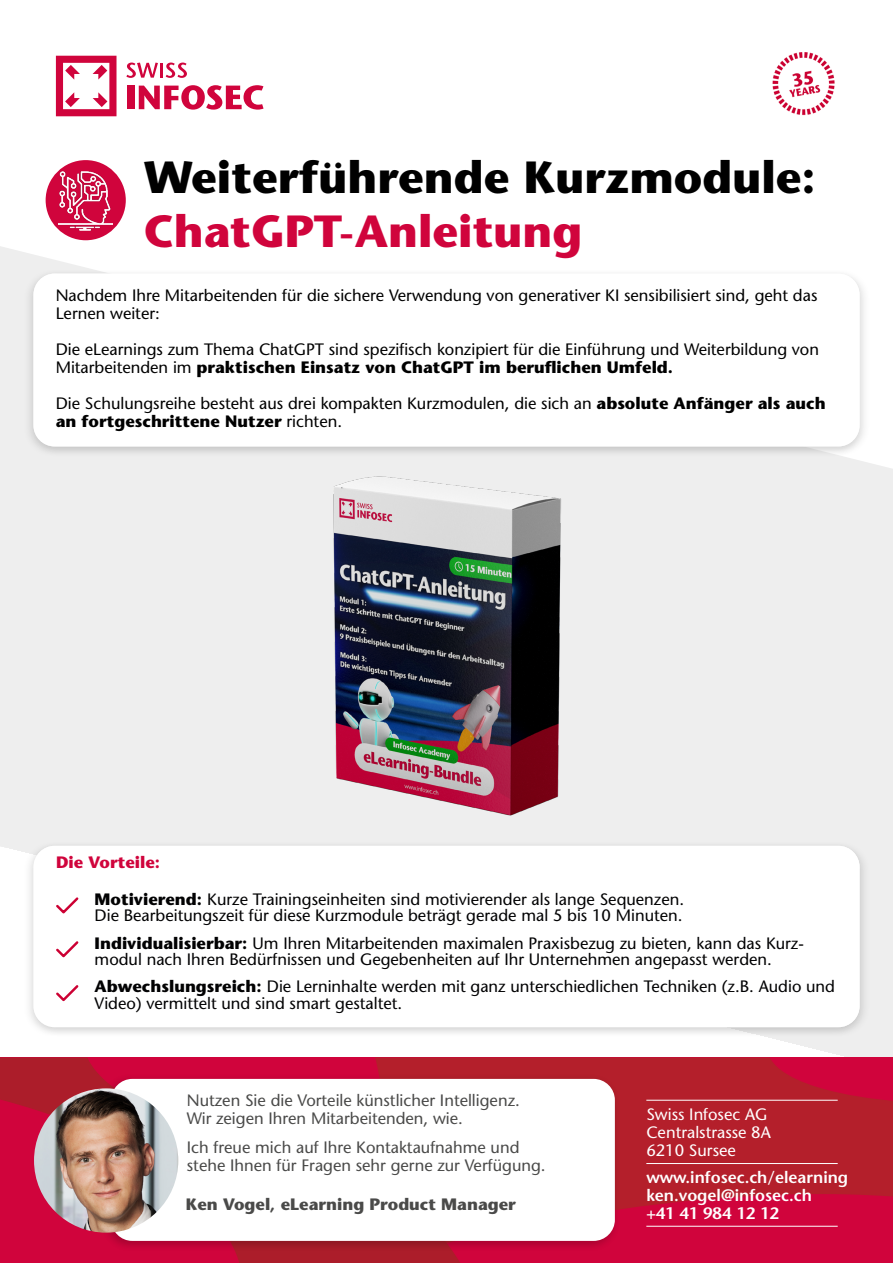
<style>
.page{position:relative;width:893px;height:1263px;background:#fff}
.page>*{position:absolute;margin:0;border:0;box-sizing:border-box;transform-origin:0 0}
.t1{font:700 45px "Stone Sans Std";color:#000}
.t2{font:700 45px "Stone Sans Std";color:#d0043c}
.t3{font:500 16.5px/16.5px "Stone Sans Std";color:#020203}
.t4{font:500 16.5px/18px "Stone Sans Std";color:#000}
.t5{font:500 16.5px/18px "Stone Sans Std";color:#4a4a49}
.t6{font:600 16.5px/18px "Stone Sans Std";color:#fff}
.t7{font:500 16.5px/18px "Stone Sans Std";color:#fff}
.t8{font:700 16.5px "Stone Sans Std";color:#4a4a49}
.t9{font:700 16.5px "Stone Sans Std";color:#d0043c}
.s1{font-weight:700}
</style>
<div class="page">
<svg style="left:56px;top:56px;width:61px;height:60px"></svg>
<div style="left:127px;top:86px;width:7px;height:23px;background:#d0043c"></div>
<svg style="left:139px;top:85px;width:125px;height:25px"></svg>
<svg style="left:126px;top:63px;width:32px;height:15px"></svg>
<hr style="left:160px;top:63px;width:3px;height:15px;background:#d0043c">
<svg style="left:166px;top:63px;width:21px;height:15px"></svg>
<svg style="left:460px;top:1057px;width:433px;height:205px;background:#bc1630"></svg>
<svg style="left:0;top:1057px;width:460px;height:206px;background:#c30c35"></svg>
<div style="left:656px;top:1124px;width:194px;height:104px;background:#b41f2b"></div>
<hr style="left:646px;top:1100px;width:192px;height:1px;background:#fff">
<div style="left:656px;top:1187px;width:194px;height:76px;background:#000;opacity:.75"></div>
<hr style="left:646px;top:1163px;width:192px;height:1px;background:#fff">
<div style="left:656px;top:1250px;width:194px;height:13px;background:#d0043c"></div>
<hr style="left:646px;top:1226px;width:192px;height:1px;background:#fff">
<img style="left:772px;top:52px;width:63px;height:64px">
<div style="left:100px;top:1074px;width:520px;height:178px;background:#000;opacity:.21"></div>
<div style="left:111px;top:1079px;width:504px;height:162px;background:#fff;border-radius:21px"></div>
<div style="left:22px;top:268px;width:843px;height:190px;background:#000;opacity:.1"></div>
<div style="left:33px;top:274px;width:827px;height:172px;background:#fff;border-radius:21px"></div>
<div style="left:22px;top:840px;width:843px;height:198px;background:#000;opacity:.1"></div>
<div style="left:33px;top:846px;width:827px;height:181px;background:#fff;border-radius:21px"></div>
<svg style="left:56px;top:897px;width:22px;height:16px"></svg>
<div style="left:46px;top:160px;width:80px;height:80px;background:#d0043c;border-radius:50%"></div>
<img style="left:34px;top:1088px;width:144px;height:145px;border-radius:72px">
<svg style="left:56px;top:941px;width:22px;height:16px"></svg>
<svg style="left:56px;top:985px;width:22px;height:16px"></svg>
<img style="left:310px;top:469px;width:273px;height:362px">
<img style="left:58px;top:168px;width:54px;height:65px">
<h1 class="t1" style="left:144px;top:151px;width:673px">Weiterführende Kurzmodule:</h1>
<h1 class="t2" style="left:144px;top:205px;width:440px">ChatGPT-Anleitung</h1>
<p class="t4" style="left:56px;top:287px;width:763px">Nachdem Ihre Mitarbeitenden für die sichere Verwendung von generativer KI sensibilisiert sind, geht das<br>Lernen weiter:</p>
<p class="t4" style="left:56px;top:341px;width:765px">Die eLearnings zum Thema ChatGPT sind spezifisch konzipiert für die Einführung und Weiterbildung von<br>Mitarbeitenden im <span class="s1">praktischen Einsatz von ChatGPT im beruflichen Umfeld.</span></p>
<p class="t4" style="left:56px;top:395px;width:771px">Die Schulungsreihe besteht aus drei kompakten Kurzmodulen, die sich an <span class="s1">absolute Anfänger als auch an fortgeschrittene Nutzer</span> richten.</p>
<p class="t9" style="left:56px;top:853px;width:105px">Die Vorteile:</p>
<p class="t3" style="left:95px;top:891px;width:591px"><span class="s1">Motivierend:</span> Kurze Trainingseinheiten sind motivierender als lange Sequenzen.<br>Die Bearbeitungszeit für diese Kurzmodule beträgt gerade mal 5 bis 10 Minuten.</p>
<p class="t3" style="left:95px;top:935px;width:711px"><span class="s1">Individualisierbar:</span> Um Ihren Mitarbeitenden maximalen Praxisbezug zu bieten, kann das Kurz&shy;modul nach Ihren Bedürfnissen und Gegebenheiten auf Ihr Unternehmen angepasst werden.</p>
<p class="t3" style="left:95px;top:978px;width:742px"><span class="s1">Abwechslungsreich:</span> Die Lerninhalte werden mit ganz unterschiedlichen Techniken (z.B. Audio und<br>Video) vermittelt und sind smart gestaltet.</p>
<p class="t5" style="left:187px;top:1091px;width:334px">Nutzen Sie die Vorteile künstlicher Intelligenz.<br>Wir zeigen Ihren Mitarbeitenden, wie.</p>
<p class="t5" style="left:187px;top:1138px;width:360px">Ich freue mich auf Ihre Kontaktaufnahme und stehe Ihnen für Fragen sehr gerne zur Verfügung.</p>
<p class="t8" style="left:186px;top:1195px;width:332px">Ken Vogel, eLearning Product Manager</p>
<p class="t7" style="left:646px;top:1106px;width:126px">Swiss Infosec AG<br>Centralstrasse 8A<br>6210 Sursee</p>
<p class="t6" style="left:646px;top:1169px;width:203px">www.infosec.ch/elearning ken.vogel@infosec.ch<br>+41 41 984 12 12</p>
</div>
